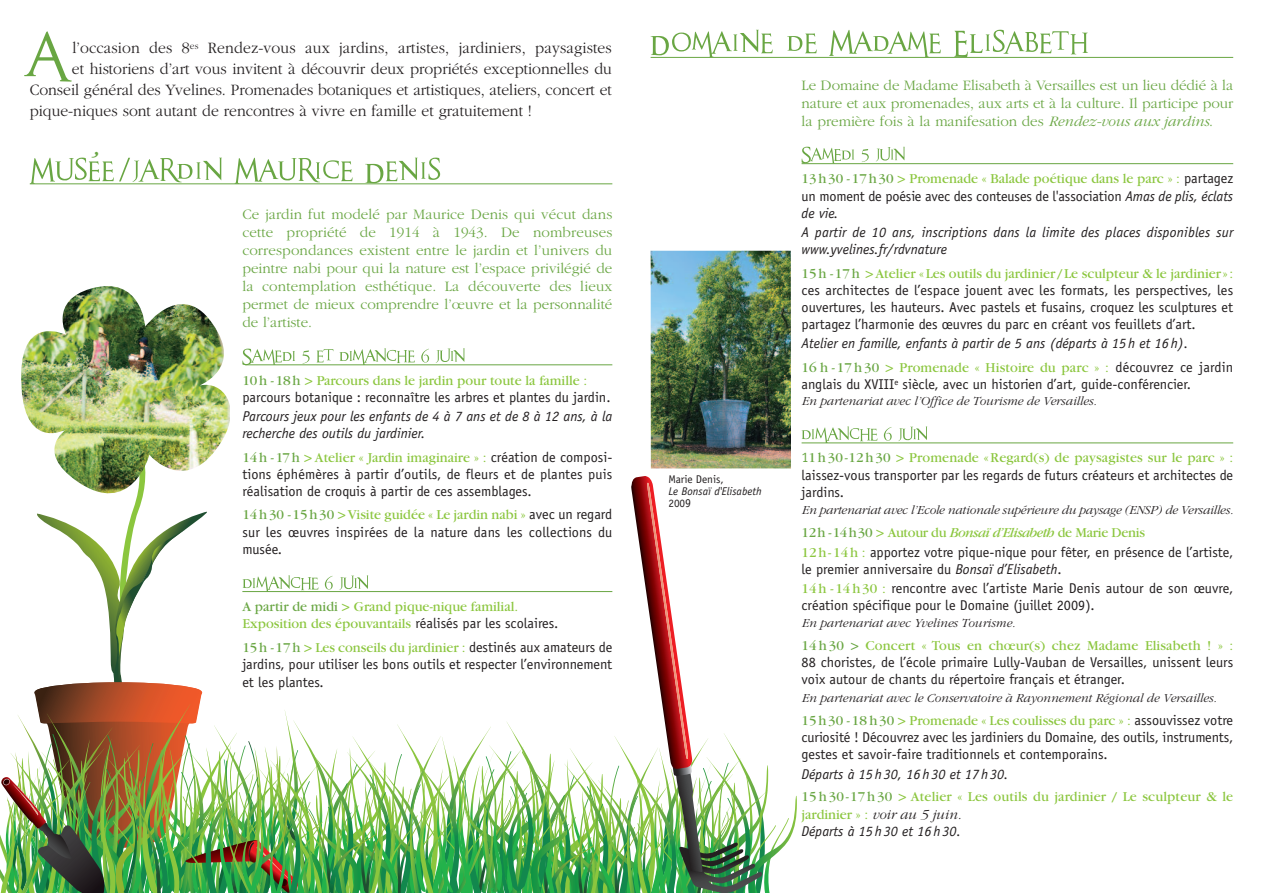
<style>
.page{position:relative;width:1263px;height:893px;background:#fff}
.page>*{position:absolute;margin:0;border:0;box-sizing:border-box;transform-origin:0 0}
.t1{font:300 16.5px "Garamond";color:#231f20;scale:.95 1}
.t2{font:300 15px/18px "Garamond";color:#69a643;text-align:justify}
.t3{font:14.25px/17.1px "Officina Sans";color:#231f20}
.t4{font:14.25px/18px "Garamond";color:#8bc63e}
.t5{font:italic 14.25px/17.1px "Officina Sans";color:#231f20}
.t6{font:14.25px "Garamond";letter-spacing:-.02em;color:#8bc63e}
.t7{font:italic 300 12.75px "Garamond";color:#231f20}
.t8{font:italic 11.25px/12px "Officina Sans";color:#231f20}
.t9{font:11.25px "Officina Sans";color:#231f20}
.s1{color:#69a643}
.s2{font-family:"Officina Sans";color:#231f20}
.s3{font-style:normal}
.s4{font-style:normal;font-size:12px}
.s5{font-style:italic}
.s6{font-family:"Officina Sans";color:#69a643}
.s7{font-family:"Garamond";color:#8bc63e}
.s8{font-weight:300;font-style:italic;color:#231f20}
</style>
<div class="page">
<img style="left:651px;top:251px;width:140px;height:214px">
<svg style="left:801px;top:147px;width:104px;height:16px"></svg>
<svg style="left:801px;top:426px;width:126px;height:16px"></svg>
<svg style="left:242px;top:348px;width:223px;height:17px"></svg>
<svg style="left:24px;top:31px;width:48px;height:51px"></svg>
<hr style="left:30px;top:183px;width:582px;height:1px;background:#69a643">
<svg style="left:651px;top:30px;width:437px;height:27px"></svg>
<hr style="left:651px;top:57px;width:582px;height:1px;background:#69a643">
<hr style="left:245px;top:364px;width:367px;height:1px;background:#69a643">
<hr style="left:801px;top:163px;width:432px;height:1px;background:#69a643">
<hr style="left:801px;top:442px;width:432px;height:1px;background:#69a643">
<svg style="left:0;top:465px;width:797px;height:428px"></svg>
<img style="left:21px;top:286px;width:209px;height:207px">
<svg style="left:30px;top:157px;width:410px;height:27px"></svg>
<p class="t1" style="left:72px;top:38px;width:569px">l’occasion des 8<sup>es</sup> Rendez-vous aux jardins, artistes, jardiniers, paysagistes</p>
<p class="t1" style="left:72px;top:59px;width:570px">et historiens d’art vous invitent à découvrir deux propriétés exceptionnelles du</p>
<p class="t1" style="left:30px;top:80px;width:614px">Conseil général des Yvelines. Promenades botaniques et artistiques, ateliers, concert et</p>
<p class="t1" style="left:30px;top:101px;width:530px">pique-niques sont autant de rencontres à vivre en famille et gratuitement !</p>
<p class="t2" style="left:242px;top:205px;width:371px">Ce jardin fut modelé par Maurice Denis qui vécut dans cette propriété de 1914 à 1943. De nombreuses correspondances existent entre le jardin et l’univers du peintre nabi pour qui la nature est l’espace privilégié de la contemplation esthétique. La découverte des lieux permet de mieux comprendre l’œuvre et la personnalité de l’artiste.</p>
<p class="t4" style="left:242px;top:372px;width:346px"><span class="s1">10h -18h</span> &gt; Parcours dans le jardin pour toute la famille :</p>
<p class="t3" style="left:242px;top:389px;width:370px">parcours botanique : reconnaître les arbres et plantes du jardin.</p>
<p class="t5" style="left:242px;top:409px;width:371px">Parcours jeux pour les enfants de 4 à 7 ans et de 8 à 12 ans, à la recherche des outils du jardinier.</p>
<p class="t4" style="left:242px;top:449px;width:371px"><span class="s1">14h -17h</span> &gt; Atelier « Jardin imaginaire » : <span class="s2">création de composi-</span></p>
<p class="t3" style="left:242px;top:466px;width:371px">tions éphémères à partir d’outils, de fleurs et de plantes puis réalisation de croquis à partir de ces assemblages.</p>
<p class="t4" style="left:242px;top:507px;width:371px"><span class="s1">14h30 -15h30</span> &gt;Visite guidée « Le jardin nabi » <span class="s2">avec un regard</span></p>
<p class="t3" style="left:242px;top:524px;width:371px;line-height:17.7px">sur les œuvres inspirées de la nature dans les collections du musée.</p>
<p class="t4" style="left:242px;top:599px;width:317px;line-height:17.2px"><span class="s1">A partir de midi</span> &gt; Grand pique-nique familial.<br>Exposition des épouvantails <span class="s2">réalisés par les scolaires.</span></p>
<p class="t4" style="left:242px;top:640px;width:371px"><span class="s1">15h -17h</span> &gt; Les conseils du jardinier : <span class="s2">destinés aux amateurs de</span></p>
<p class="t3" style="left:242px;top:657px;width:371px;line-height:17.7px">jardins, pour utiliser les bons outils et respecter l’environnement et les plantes.</p>
<p class="t9" style="left:668px;top:475px;width:57px">Marie Denis,</p>
<p class="t8" style="left:668px;top:486px;width:95px">Le Bonsaï d'Elisabeth<br><span class="s3">200</span><span class="s4">9</span></p>
<p class="t2" style="left:801px;top:76px;width:433px">Le Domaine de Madame Elisabeth à Versailles est un lieu dédié à la nature et aux promenades, aux arts et à la culture. Il participe pour la première fois à la manifesation des <span class="s5">Rendez-vous aux jardins</span>.</p>
<p class="t4" style="left:801px;top:171px;width:433px"><span class="s1">13h30 -17h30</span> &gt; Promenade « Balade poétique dans le parc » : <span class="s2">partagez</span></p>
<p class="t3" style="left:801px;top:188px;width:433px">un moment de poésie avec des conteuses de l'association <span class="s5">Amas de plis, éclats de vie.</span></p>
<p class="t5" style="left:801px;top:225px;width:433px">A partir de 10 ans, inscriptions dans la limite des places disponibles sur www.yvelines.fr/rdvnature</p>
<p class="t4" style="left:801px;top:265px;width:433px"><span class="s1">15h -17h</span> &gt;Atelier « Les outils du jardinier/ Le sculpteur &amp; le jardinier»:</p>
<p class="t3" style="left:801px;top:282px;width:433px;text-align:justify">ces architectes de l’espace jouent avec les formats, les perspectives, les ouvertures, les hauteurs. Avec pastels et fusains, croquez les sculptures et partagez l’harmonie des œuvres du parc en créant vos feuillets d’art.</p>
<p class="t5" style="left:801px;top:336px;width:388px">Atelier en famille, enfants à partir de 5 ans (départs à 15h et 16h).</p>
<p class="t4" style="left:801px;top:359px;width:433px"><span class="s1">16 h - 17h30</span> &gt; Promenade « Histoire du parc » : <span class="s2">découvrez ce jardin</span></p>
<p class="t3" style="left:801px;top:377px;width:391px">anglais du XVIII<sup>e</sup> siècle, avec un historien d’art, guide-conférencier.</p>
<p class="t7" style="left:801px;top:393px;width:296px">En partenariat avec l’Office de Tourisme de Versailles.</p>
<p class="t4" style="left:801px;top:450px;width:433px"><span class="s6">1</span><span class="s1">1h30 -12h30</span> &gt; Promenade «Regard(s) de paysagistes sur le parc » :</p>
<p class="t3" style="left:801px;top:467px;width:433px">laissez-vous transporter par les regards de futurs créateurs et architectes de jardins.</p>
<p class="t7" style="left:801px;top:502px;width:433px">En partenariat avec l’Ecole nationale supérieure du paysage (ENSP) de Versailles.</p>
<p class="t6" style="left:801px;top:528px;width:345px"><span class="s1">12h -14h30</span> &gt; Autour du <span class="s5">Bonsaï d’Elisabeth</span> de Marie Denis</p>
<p class="t3" style="left:801px;top:544px;width:433px"><span class="s7">12h-14h :</span> apportez votre pique-nique pour fêter, en présence de l’artiste, le premier anniversaire du <span class="s5">Bonsaï d’Elisabeth</span>.</p>
<p class="t3" style="left:801px;top:581px;width:433px"><span class="s7">14h -14h30 :</span> rencontre avec l’artiste Marie Denis autour de son œuvre, création spécifique pour le Domaine (juillet 2009).</p>
<p class="t7" style="left:801px;top:615px;width:215px">En partenariat avec Yvelines Tourisme.</p>
<p class="t4" style="left:801px;top:638px;width:433px"><span class="s1">14h30 &gt;</span> Concert « Tous en chœur(s) chez Madame Elisabeth ! » :</p>
<p class="t3" style="left:801px;top:655px;width:433px">88 choristes, de l’école primaire Lully-Vauban de Versailles, unissent leurs voix autour de chants du répertoire français et étranger.</p>
<p class="t7" style="left:801px;top:690px;width:416px">En partenariat avec le Conservatoire à Rayonnement Régional de Versailles.</p>
<p class="t4" style="left:801px;top:713px;width:433px"><span class="s1">15h30 -18 h30</span> &gt; Promenade « Les coulisses du parc » : <span class="s2">assouvissez votre</span></p>
<p class="t3" style="left:801px;top:730px;width:433px">curiosité ! Découvrez avec les jardiniers du Domaine, des outils, instruments, gestes et savoir-faire traditionnels et contemporains.</p>
<p class="t5" style="left:801px;top:766px;width:208px">Départs à 15h30, 16h30 et 17h30.</p>
<p class="t4" style="left:801px;top:789px;width:433px"><span class="s1">15h30 -17h30</span> &gt; Atelier « Les outils du jardinier / Le sculpteur &amp; le jardinier » : <span class="s8">voir au 5 juin.</span></p>
<p class="t5" style="left:801px;top:824px;width:161px">Départs à 15h30 et 16h30.</p>
</div>
